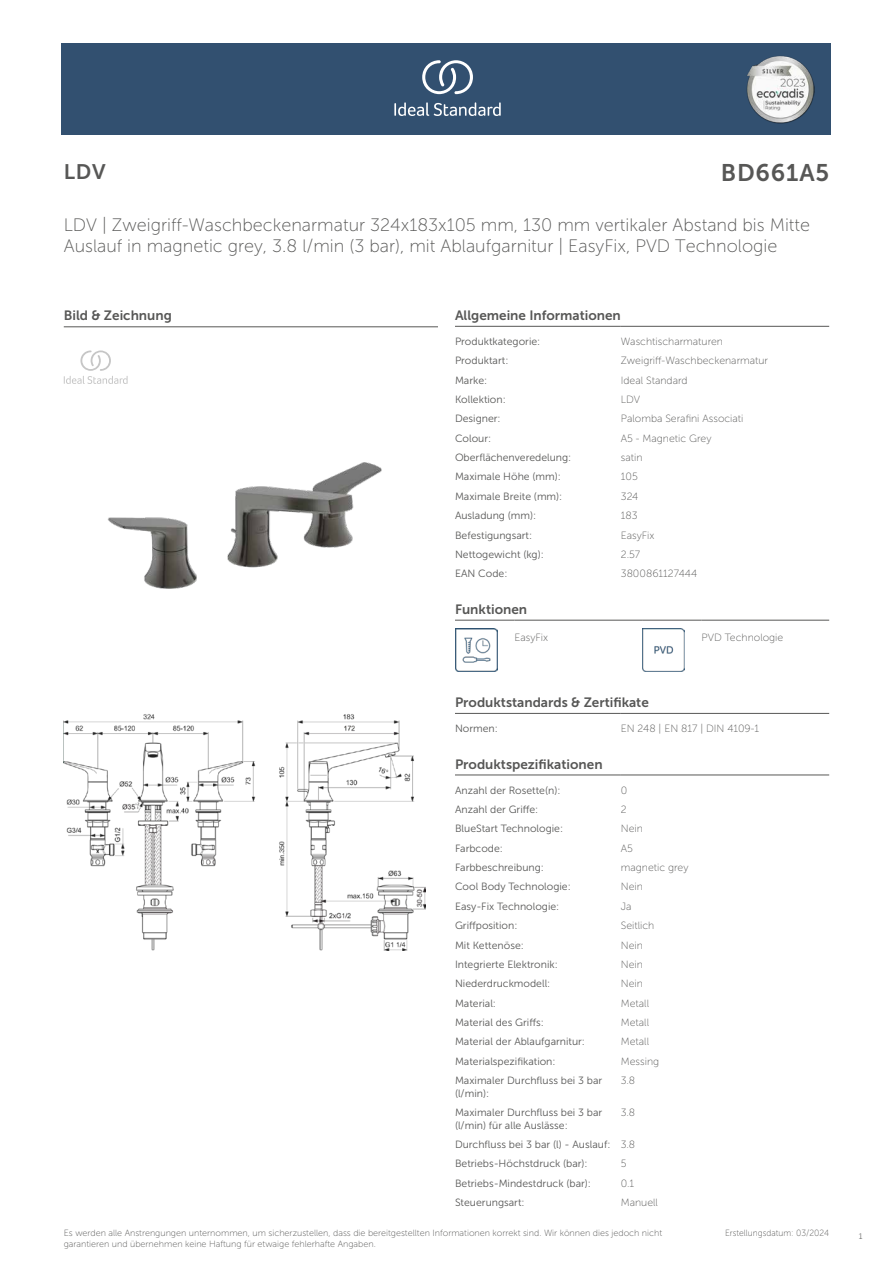
<style>
.page{position:relative;width:893px;height:1263px;background:#fff}
.page>*{position:absolute;margin:0;border:0;box-sizing:border-box;transform-origin:0 0}
.t1{font:24px "Museo Sans 700";letter-spacing:.035em;color:#575756}
.t2{font:21px "Museo Sans 700";color:#575756}
.t3{font:18px/21.6px "Museo Sans 100";color:#575756}
.t4{font:13.5px "Museo Sans 700";color:#575756}
.t5{font:10.5px/12.6px "Museo Sans 300";color:#575756}
.t6{font:10.5px "Museo Sans 100";color:#575756}
.t7{font:9px/10.8px "Museo Sans 100";color:#575756}
.t8{font:9px "Museo Sans 100";color:#575756;scale:.95 1}
.t9{font:300 9px "Calibri";color:#575756;scale:.95 1}
.s1{font-family:"Museo Sans 100"}
</style>
<div class="page">
<div style="left:62px;top:43px;width:769px;height:91px;background:#325070"></div>
<hr style="left:455px;top:326px;width:166px;height:1px;background:#575756">
<hr style="left:621px;top:326px;width:208px;height:1px;background:#575756">
<hr style="left:455px;top:620px;width:59px;height:1px;background:#575756">
<hr style="left:514px;top:620px;width:128px;height:1px;background:#575756">
<hr style="left:642px;top:620px;width:60px;height:1px;background:#575756">
<hr style="left:702px;top:620px;width:127px;height:1px;background:#575756">
<img style="left:455px;top:629px;width:42px;height:42px">
<img style="left:642px;top:629px;width:43px;height:42px">
<hr style="left:455px;top:713px;width:166px;height:1px;background:#575756">
<hr style="left:621px;top:713px;width:208px;height:1px;background:#575756">
<hr style="left:455px;top:775px;width:166px;height:1px;background:#575756">
<hr style="left:621px;top:775px;width:208px;height:1px;background:#575756">
<img style="left:64px;top:714px;width:361px;height:236px">
<hr style="left:64px;top:327px;width:374px;height:1px;background:#575756">
<svg style="left:64px;top:350px;width:64px;height:34px"></svg>
<img style="left:107px;top:462px;width:275px;height:127px">
<svg style="left:394px;top:102px;width:107px;height:14px"></svg>
<svg style="left:422px;top:60px;width:51px;height:34px"></svg>
<img style="left:746px;top:56px;width:68px;height:67px">
<h2 class="t2" style="left:64px;top:160px;width:43px">LDV</h2>
<h1 class="t1" style="left:721px;top:160px;width:110px">BD661A5</h1>
<h3 class="t3" style="left:64px;top:214px;width:748px">LDV | Zweigriff-Waschbeckenarmatur 324x183x105 mm, 130 mm vertikaler Abstand bis Mitte<br>Auslauf in magnetic grey, 3.8 l/min (3 bar), mit Ablaufgarnitur | EasyFix, PVD Technologie</h3>
<p class="t4" style="left:64px;top:308px;width:110px">Bild &amp; Zeichnung</p>
<p class="t4" style="left:455px;top:308px;width:167px">Allgemeine Informationen</p>
<p class="t5" style="left:455px;top:335px;width:87px">Produktkategorie:</p>
<p class="t6" style="left:621px;top:336px;width:104px">Waschtischarmaturen</p>
<p class="t5" style="left:455px;top:354px;width:55px">Produktart:</p>
<p class="t6" style="left:621px;top:355px;width:149px">Zweigriff-Waschbeckenarmatur</p>
<p class="t5" style="left:455px;top:374px;width:34px">Marke:</p>
<p class="t6" style="left:621px;top:374px;width:68px">Ideal Standard</p>
<p class="t5" style="left:455px;top:393px;width:52px">Kollektion:</p>
<p class="t6" style="left:621px;top:394px;width:21px">LDV</p>
<p class="t5" style="left:455px;top:413px;width:47px">Designer:</p>
<p class="t6" style="left:621px;top:413px;width:124px">Palomba Serafini Associati</p>
<p class="t5" style="left:455px;top:432px;width:38px">Colour:</p>
<p class="t6" style="left:621px;top:433px;width:92px">A5 - Magnetic Grey</p>
<p class="t5" style="left:455px;top:451px;width:118px">Oberflächenveredelung:</p>
<p class="t6" style="left:621px;top:452px;width:23px">satin</p>
<p class="t5" style="left:455px;top:471px;width:107px">Maximale Höhe (mm):</p>
<p class="t6" style="left:621px;top:471px;width:18px">105</p>
<p class="t5" style="left:455px;top:490px;width:109px">Maximale Breite (mm):</p>
<p class="t6" style="left:621px;top:491px;width:19px">324</p>
<p class="t5" style="left:455px;top:509px;width:83px">Ausladung (mm):</p>
<p class="t6" style="left:621px;top:510px;width:18px">183</p>
<p class="t5" style="left:455px;top:529px;width:79px">Befestigungsart:</p>
<p class="t6" style="left:621px;top:529px;width:35px">EasyFix</p>
<p class="t5" style="left:455px;top:548px;width:90px">Nettogewicht (kg):</p>
<p class="t6" style="left:621px;top:549px;width:21px">2.57</p>
<p class="t5" style="left:455px;top:567px;width:54px">EAN Code:</p>
<p class="t6" style="left:621px;top:568px;width:78px">3800861127444</p>
<p class="t4" style="left:455px;top:602px;width:74px">Funktionen</p>
<p class="t6" style="left:514px;top:632px;width:35px">EasyFix</p>
<p class="t6" style="left:702px;top:632px;width:83px">PVD Technologie</p>
<p class="t4" style="left:455px;top:695px;width:195px">Produktstandards &amp; Zertifikate</p>
<p class="t5" style="left:455px;top:722px;width:44px">Normen:</p>
<p class="t6" style="left:621px;top:723px;width:140px">EN 248 | EN 817 | DIN 4109-1</p>
<p class="t4" style="left:455px;top:756px;width:149px">Produktspezifikationen</p>
<p class="t5" style="left:455px;top:784px;width:107px">Anzahl der Rosette(n):</p>
<p class="t6" style="left:621px;top:784px;width:8px">0</p>
<p class="t5" style="left:455px;top:803px;width:85px">Anzahl der Griffe:</p>
<p class="t6" style="left:621px;top:804px;width:7px">2</p>
<p class="t5" style="left:455px;top:822px;width:110px">BlueStart Technologie:</p>
<p class="t6" style="left:621px;top:823px;width:24px">Nein</p>
<p class="t5" style="left:455px;top:842px;width:49px">Farbcode:</p>
<p class="t6" style="left:621px;top:842px;width:14px">A5</p>
<p class="t5" style="left:455px;top:861px;width:90px">Farbbeschreibung:</p>
<p class="t6" style="left:621px;top:862px;width:69px">magnetic grey</p>
<p class="t5" style="left:455px;top:880px;width:117px">Cool Body Technologie:</p>
<p class="t6" style="left:621px;top:881px;width:24px">Nein</p>
<p class="t5" style="left:455px;top:900px;width:106px">Easy-Fix Technologie:</p>
<p class="t6" style="left:621px;top:900px;width:12px">Ja</p>
<p class="t5" style="left:455px;top:919px;width:64px">Griffposition:</p>
<p class="t6" style="left:621px;top:920px;width:35px">Seitlich</p>
<p class="t5" style="left:455px;top:939px;width:70px">Mit Kettenöse:</p>
<p class="t6" style="left:621px;top:939px;width:24px">Nein</p>
<p class="t5" style="left:455px;top:958px;width:104px">Integrierte Elektronik:</p>
<p class="t6" style="left:621px;top:959px;width:24px">Nein</p>
<p class="t5" style="left:455px;top:977px;width:97px">Niederdruckmodell:</p>
<p class="t6" style="left:621px;top:978px;width:24px">Nein</p>
<p class="t5" style="left:455px;top:997px;width:43px">Material:</p>
<p class="t6" style="left:621px;top:997px;width:30px">Metall</p>
<p class="t5" style="left:455px;top:1016px;width:90px">Material des Griffs:</p>
<p class="t6" style="left:621px;top:1017px;width:30px">Metall</p>
<p class="t5" style="left:455px;top:1035px;width:132px">Material der Ablaufgarnitur:</p>
<p class="t6" style="left:621px;top:1036px;width:30px">Metall</p>
<p class="t5" style="left:455px;top:1055px;width:102px">Materialspezifikation:</p>
<p class="t6" style="left:621px;top:1055px;width:40px">Messing</p>
<p class="t5" style="left:455px;top:1074px;width:149px">Maximaler Durchfluss bei 3 bar (l/min):</p>
<p class="t6" style="left:621px;top:1075px;width:16px">3.8</p>
<p class="t5" style="left:455px;top:1106px;width:149px">Maximaler Durchfluss bei 3 bar (l/min) für alle Auslässe:</p>
<p class="t6" style="left:621px;top:1107px;width:16px">3.8</p>
<p class="t5" style="left:455px;top:1135px;width:182px;line-height:19.4px">Durchfluss bei 3 bar (l) - Auslauf: <span class="s1">3.8<br></span>Betriebs-Höchstdruck (bar):</p>
<p class="t6" style="left:621px;top:1158px;width:7px">5</p>
<p class="t5" style="left:455px;top:1177px;width:137px">Betriebs-Mindestdruck (bar):</p>
<p class="t6" style="left:621px;top:1177px;width:15px">0.1</p>
<p class="t5" style="left:455px;top:1196px;width:71px">Steuerungsart:</p>
<p class="t6" style="left:621px;top:1197px;width:39px">Manuell</p>
<p class="t7" style="left:64px;top:1227px;width:600px">Es werden alle Anstrengungen unternommen, um sicherzustellen, dass die bereitgestellten Informationen korrekt sind. Wir können dies jedoch nicht garantieren und übernehmen keine Haftung für etwaige fehlerhafte Angaben.</p>
<p class="t8" style="left:725px;top:1228px;width:111px">Erstellungsdatum: 03/2024</p>
<p class="t9" style="left:858px;top:1230px;width:6px">1</p>
</div>
